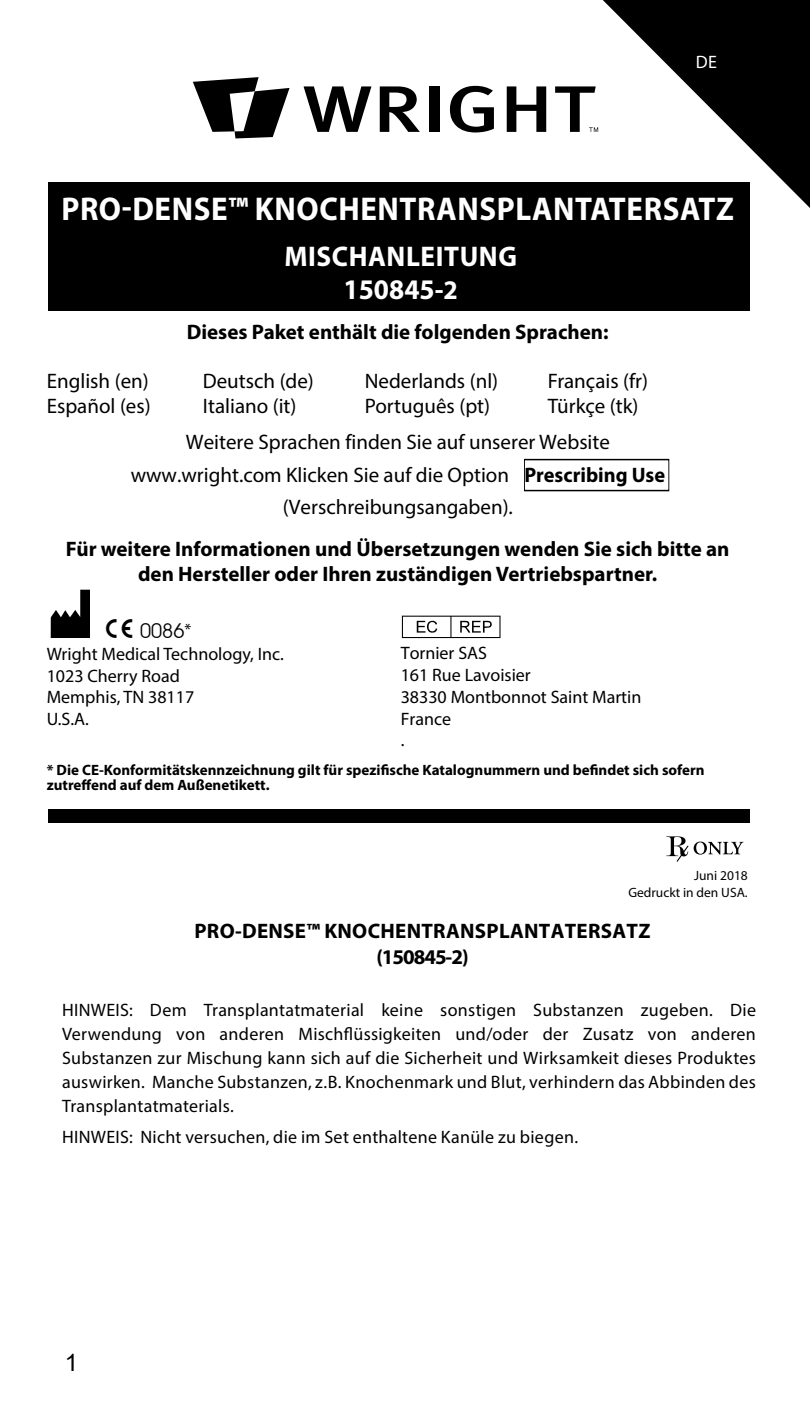
<style>
.page{position:relative;width:810px;height:1404px;background:#fff}
.page>*{position:absolute;margin:0;border:0;box-sizing:border-box;transform-origin:0 0}
.t1{font:54px "mdd en 980";color:#000}
.t2{font:700 33px "Myriad Pro";letter-spacing:.02em;color:#fff;scale:.94 1}
.t3{font:700 28.5px/32.7px "Myriad Pro";letter-spacing:.02em;color:#fff;text-align:center;scale:.96 1}
.t4{font:24px "Arial";color:#000}
.t5{font:21px/36px "Myriad Pro";color:#000}
.t6{font:700 21px/25.2px "Myriad Pro";color:#000;text-align:center}
.t7{font:18px/21.9px "Myriad Pro";letter-spacing:.005em;color:#000}
.t8{font:18px "Myriad Pro";color:#fff}
.t9{font:16.5px "mdd en 980";color:#000}
.t10{font:700 15px/15px "Myriad Pro";color:#000}
.t11{font:13.5px/17.4px "Myriad Pro";color:#000;text-align:right}
.s1{font-size:27px}
.s2{font-weight:700}
.s3{font-size:21px}
</style>
<div class="page">
<div style="left:48px;top:183px;width:702px;height:128px;background:#000"></div>
<div style="left:524px;top:459px;width:145px;height:32px;border:1px solid #000"></div>
<svg style="left:304px;top:86px;width:67px;height:46px"></svg>
<svg style="left:380px;top:86px;width:40px;height:46px"></svg>
<div style="left:429px;top:86px;width:10px;height:46px;background:#000"></div>
<svg style="left:450px;top:86px;width:44px;height:46px"></svg>
<svg style="left:507px;top:86px;width:39px;height:46px"></svg>
<svg style="left:193px;top:77px;width:97px;height:61px"></svg>
<div style="left:48px;top:809px;width:702px;height:14px;background:#000"></div>
<svg style="left:666px;top:836px;width:77px;height:26px"></svg>
<svg style="left:555px;top:0;width:255px;height:208px"></svg>
<p class="t8" style="left:696px;top:51px;width:23px">DE</p>
<h2 class="t2" style="left:61px;top:187px;width:717px">PRO-DENSE™ KNOCHENTRANSPLANTATERSATZ</h2>
<h3 class="t3" style="left:284px;top:239px;width:244px">MISCHANLEITUNG<br>150845-<span class="s1">2</span></h3>
<p class="t6" style="left:187px;top:319px;width:423px">Dieses Paket enthält die folgenden Sprachen:</p>
<p class="t5" style="left:47px;top:363px;width:104px">English (en)</p>
<p class="t5" style="left:203px;top:363px;width:113px">Deutsch (de)</p>
<p class="t5" style="left:365px;top:363px;width:135px">Nederlands (nl)</p>
<p class="t5" style="left:548px;top:363px;width:102px">Français (fr)</p>
<p class="t5" style="left:47px;top:388px;width:106px">Español (es)</p>
<p class="t5" style="left:203px;top:388px;width:95px">Italiano (it)</p>
<p class="t5" style="left:365px;top:388px;width:127px">Português (pt)</p>
<p class="t5" style="left:186px;top:388px;width:454px;text-indent:362px">Türkçe (tk)<br>Weitere Sprachen finden Sie auf unserer Website</p>
<p class="t5" style="left:131px;top:458px;width:536px;line-height:32.7px;text-align:center">www.wright.com Klicken Sie auf die Option <span class="s2">Prescribing Use </span>(Verschreibungsangaben).</p>
<p class="t6" style="left:66px;top:535px;width:665px">Für weitere Informationen und Übersetzungen wenden Sie sich bitte an den Hersteller oder Ihren zuständigen Vertriebspartner.</p>
<h1 class="t1" style="left:47px;top:588px;width:46px">M</h1>
<p class="t7" style="left:47px;top:643px;width:239px">Wright Medical Technology, Inc.</p>
<p class="t9" style="left:105px;top:623px;width:88px"><span class="s3">C</span> 0086<sup>*</sup></p>
<h1 class="t1" style="left:398px;top:588px;width:111px">P</h1>
<p class="t7" style="left:401px;top:642px;width:242px">Tornier SAS<br>161 Rue Lavoisier<br>38330 Montbonnot Saint Martin<br>France<br>.</p>
<p class="t7" style="left:47px;top:664px;width:149px">1023 Cherry Road<br>Memphis, TN 38117<br>U.S.A.</p>
<p class="t10" style="left:47px;top:762px;width:659px">* Die CE-Konformitätskennzeichnung gilt für spezifische Katalognummern und befindet sich sofern zutreffend auf dem Außenetikett.</p>
<p class="t11" style="left:628px;top:867px;width:121px">Juni 2018<br>Gedruckt in den USA.</p>
<p class="t6" style="left:194px;top:917px;width:458px;line-height:26.1px">PRO-DENSE™ KNOCHENTRANSPLANTATERSATZ (150845-2)</p>
<p class="t7" style="left:62px;top:998px;width:695px;line-height:24px;text-align:justify">HINWEIS: Dem Transplantatmaterial keine sonstigen Substanzen zugeben. Die Verwendung von anderen Mischflüssigkeiten und/oder der Zusatz von anderen Substanzen zur Mischung kann sich auf die Sicherheit und Wirksamkeit dieses Produktes auswirken. Manche Substanzen, z.B. Knochenmark und Blut, verhindern das Abbinden des Transplantatmaterials.</p>
<p class="t7" style="left:62px;top:1126px;width:518px">HINWEIS: Nicht versuchen, die im Set enthaltene Kanüle zu biegen.</p>
<h3 class="t4" style="left:65px;top:1346px;width:15px">1</h3>
</div>
